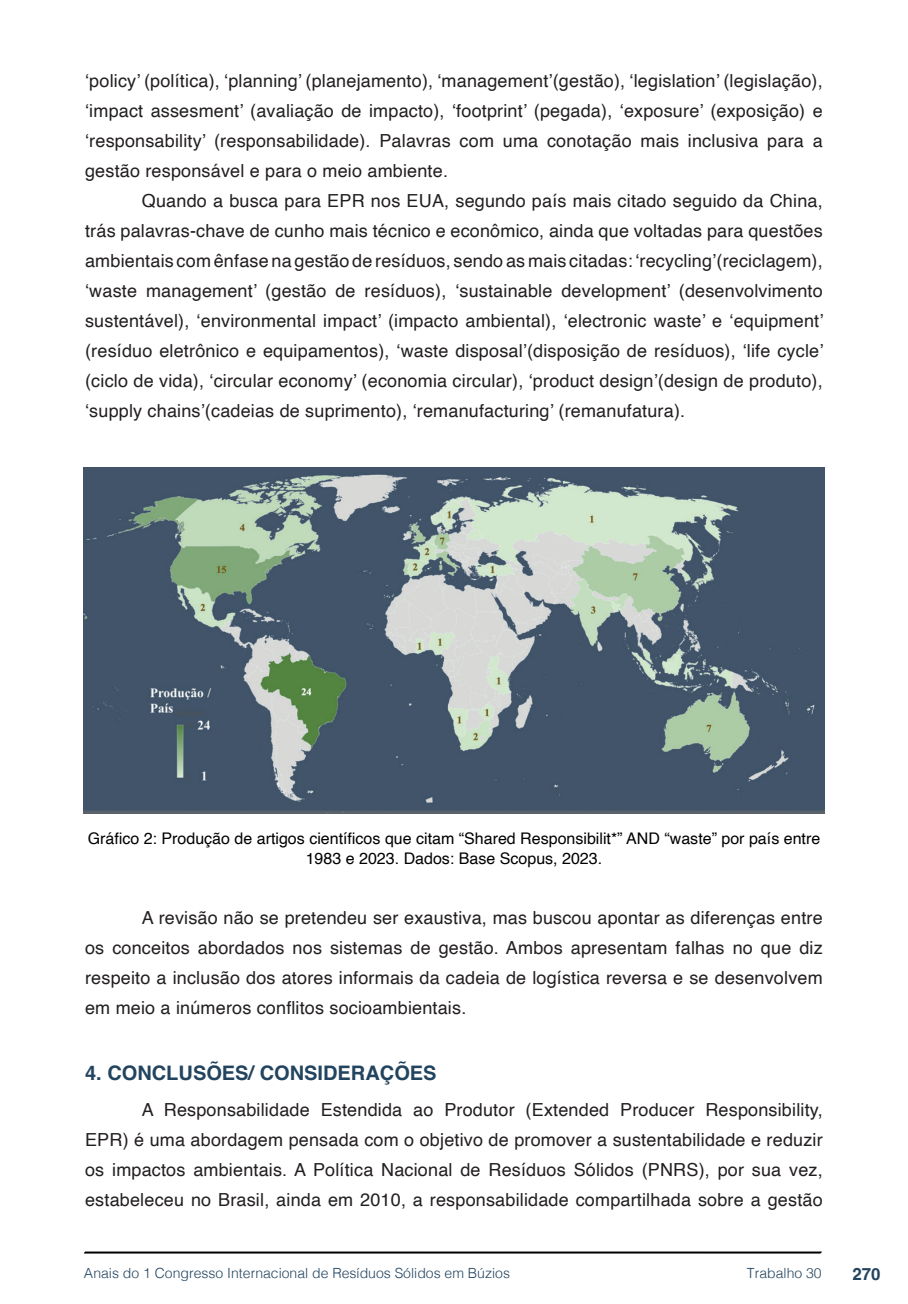
<style>
.page{position:relative;width:908px;height:1304px;background:#fff}
.page>*{position:absolute;margin:0;border:0;box-sizing:border-box;transform-origin:0 0}
.TITULOS{font:700 20px "Helvetica";color:#23445f}
.txt{font:18px/30px "Helvetica";letter-spacing:.01em;color:#231f20;text-align:justify}
.t1{font:700 16.8px "Helvetica";color:#23445f}
.imagens_graf_tab{font:16px/19.2px "Helvetica";color:#000;text-align:center}
.t2{font:300 14px "Helvetica";color:#23445f}
</style>
<div class="page">
<svg style="left:84px;top:1251px;width:737px;height:3px;background:#515151"></svg>
<img style="left:84px;top:467px;width:739px;height:347px">
<p class="txt" style="left:85px;top:66px;width:738px">‘policy’ (política), ‘planning’ (planejamento), ‘management’(gestão), ‘legislation’ (legislação), ‘impact assesment’ (avaliação de impacto), ‘footprint’ (pegada), ‘exposure’ (exposição) e ‘responsability’ (responsabilidade). Palavras com uma conotação mais inclusiva para a gestão responsável e para o meio ambiente.</p>
<p class="txt" style="left:85px;top:186px;width:739px;text-indent:57px">Quando a busca para EPR nos EUA, segundo país mais citado seguido da China, trás palavras-chave de cunho mais técnico e econômico, ainda que voltadas para questões ambientais com ênfase na gestão de resíduos, sendo as mais citadas: ‘recycling’(reciclagem), ‘waste management’ (gestão de resíduos), ‘sustainable development’ (desenvolvimento sustentável), ‘environmental impact’ (impacto ambiental), ‘electronic waste’ e ‘equipment’ (resíduo eletrônico e equipamentos), ‘waste disposal’(disposição de resíduos), ‘life cycle’ (ciclo de vida), ‘circular economy’ (economia circular), ‘product design’(design de produto), ‘supply chains’(cadeias de suprimento), ‘remanufacturing’ (remanufatura).</p>
<p class="imagens_graf_tab" style="left:88px;top:830px;width:733px">Gráfico 2: Produção de artigos científicos que citam “Shared Responsibilit*” AND “waste” por país entre<br>1983 e 2023. Dados: Base Scopus, 2023.</p>
<p class="txt" style="left:85px;top:903px;width:738px;text-indent:57px">A revisão não se pretendeu ser exaustiva, mas buscou apontar as diferenças entre os conceitos abordados nos sistemas de gestão. Ambos apresentam falhas no que diz respeito a inclusão dos atores informais da cadeia de logística reversa e se desenvolvem em meio a inúmeros conflitos socioambientais.</p>
<p class="TITULOS" style="left:85px;top:1061px;width:353px">4. CONCLUSÕES/ CONSIDERAÇÕES</p>
<p class="txt" style="left:85px;top:1095px;width:738px;text-indent:57px">A Responsabilidade Estendida ao Produtor (Extended Producer Responsibility, EPR) é uma abordagem pensada com o objetivo de promover a sustentabilidade e reduzir os impactos ambientais. A Política Nacional de Resíduos Sólidos (PNRS), por sua vez, estabeleceu no Brasil, ainda em 2010, a responsabilidade compartilhada sobre a gestão</p>
<p class="t2" style="left:84px;top:1261px;width:427px">Anais do 1 Congresso Internacional de Resíduos Sólidos em Búzios</p>
<p class="t2" style="left:746px;top:1261px;width:76px">Trabalho 30</p>
<p class="t1" style="left:851px;top:1264px;width:30px">270</p>
</div>
